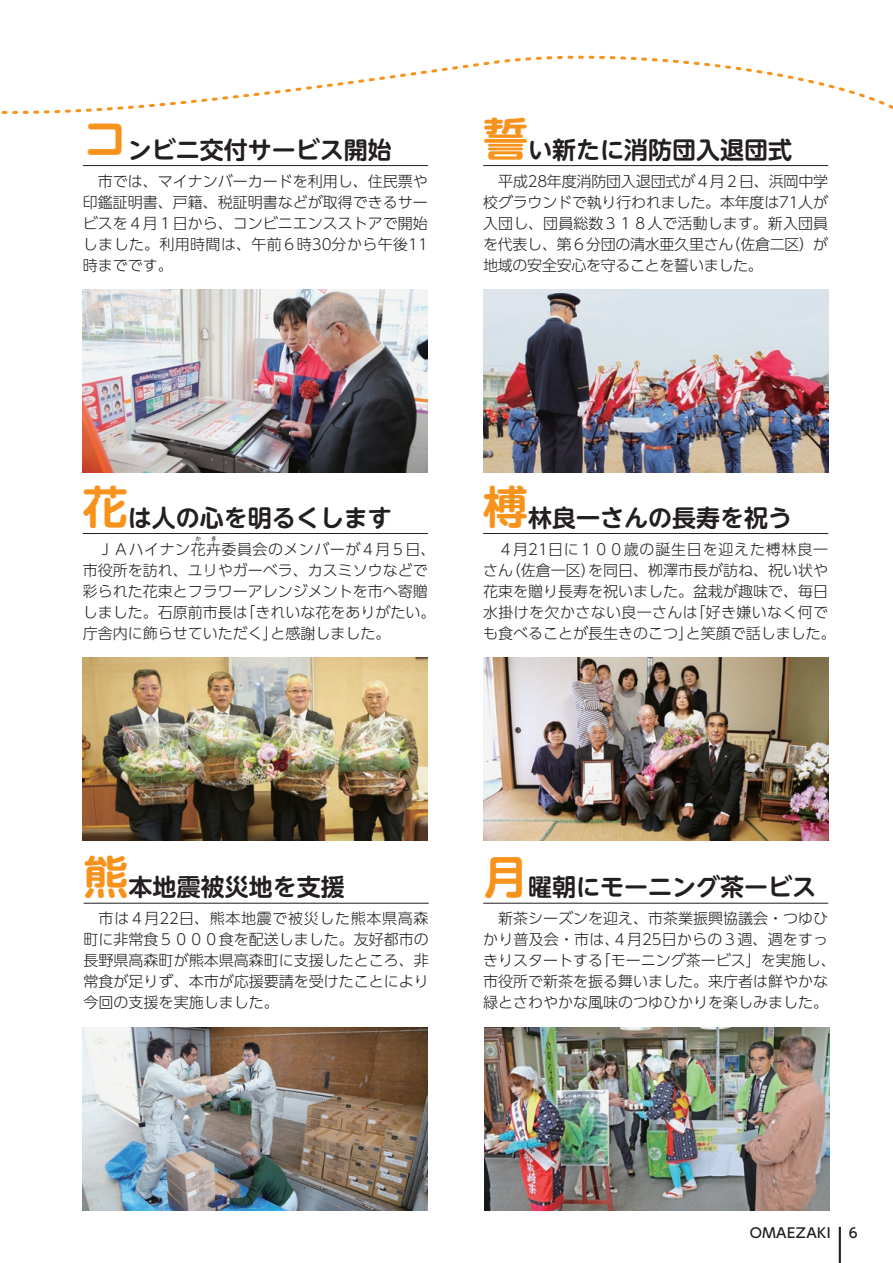
<style>
.page{position:relative;width:893px;height:1263px;background:#fff}
.page>*{position:absolute;margin:0;border:0;box-sizing:border-box;transform-origin:0 0}
.t1{font:700 24px "UD Shin M Go Pro De";color:#231f20}
.行政-本文{font:300 15px/21px "UD Shin Go Pro";color:#231f20;text-align:justify}
.行政-本文-2{font:300 15px/21px "UD Shin Go Pro";letter-spacing:-.02em;color:#231f20}
.行政-本文-3{font:300 15px/21px "UD Shin Go Pro";letter-spacing:.025em;color:#231f20}
.行政-本文-4{font:300 15px "UD Shin Go Pro";letter-spacing:.03em;color:#231f20}
.t2{font:500 13.5px "UD Shin Go Pro";letter-spacing:.035em;color:#231f20}
.行政-本文-5{font:300 6px "UD Shin Go Pro";color:#231f20}
.s1{font-size:45px;color:#f7931d}
</style>
<div class="page">
<hr style="left:83px;top:165px;width:345px;height:1px;background:#231f20">
<img style="left:83px;top:1027px;width:345px;height:183px">
<hr style="left:483px;top:165px;width:345px;height:1px;background:#231f20">
<img style="left:83px;top:289px;width:345px;height:183px">
<hr style="left:83px;top:533px;width:345px;height:1px;background:#231f20">
<hr style="left:483px;top:533px;width:345px;height:1px;background:#231f20">
<img style="left:483px;top:657px;width:345px;height:183px">
<hr style="left:84px;top:903px;width:345px;height:1px;background:#231f20">
<img style="left:484px;top:1027px;width:345px;height:183px">
<img style="left:483px;top:289px;width:345px;height:183px">
<hr style="left:483px;top:903px;width:345px;height:1px;background:#231f20">
<img style="left:83px;top:657px;width:345px;height:183px">
<hr style="left:839px;top:1227px;width:2px;height:36px;background:#231f20">
<svg style="left:1px;top:55px;width:892px;height:59px"></svg>
<p class="t1" style="left:83px;top:130px;width:310px"><span class="s1">コ</span>ンビニ交付サービス開始</p>
<p class="行政-本文" style="left:83px;top:170px;width:347px;text-indent:15px">市では、マイナンバーカードを利用し、住民票や印鑑証明書、戸籍、税証明書などが取得できるサービスを４月１日から、コンビニエンスストアで開始しました。利用時間は、午前６時30分から午後11時までです。</p>
<p class="t1" style="left:483px;top:130px;width:311px"><span class="s1">誓</span>い新たに消防団入退団式</p>
<p class="行政-本文" style="left:483px;top:170px;width:347px;text-align:right">平成28年度消防団入退団式が４月２日、浜岡中学校グラウンドで執り行われました。本年度は71人が入団し、団員総数３１８人で活動します。新入団員（佐倉二区）が</p>
<p class="行政-本文-2" style="left:483px;top:233px;width:281px">を代表し、第６分団の清水亜久里さん<br>地域の安全安心を守ることを誓いました。</p>
<p class="t1" style="left:83px;top:498px;width:310px"><span class="s1">花</span>は人の心を明るくします</p>
<p class="行政-本文-4" style="left:98px;top:537px;width:339px">ＪＡハイナン花卉委員会のメンバーが４月５日、</p>
<p class="行政-本文-5" style="left:195px;top:534px;width:7px">か</p>
<p class="行政-本文-5" style="left:211px;top:534px;width:7px">き</p>
<p class="行政-本文" style="left:83px;top:559px;width:346px">市役所を訪れ、ユリやガーベラ、カスミソウなどで</p>
<p class="行政-本文" style="left:83px;top:580px;width:346px">彩られた花束とフラワーアレンジメントを市へ寄贈</p>
<p class="行政-本文" style="left:240px;top:601px;width:196px">「きれいな花をありがたい。</p>
<p class="行政-本文" style="left:83px;top:601px;width:166px">しました。石原前市長は</p>
<p class="行政-本文" style="left:83px;top:622px;width:196px">庁舎内に飾らせていただく」</p>
<p class="行政-本文" style="left:270px;top:622px;width:121px">と感謝しました。</p>
<p class="t1" style="left:483px;top:498px;width:311px"><span class="s1">榑</span>林良一さんの長寿を祝う</p>
<p class="行政-本文" style="left:498px;top:538px;width:332px;text-align:right">４月21日に１００歳の誕生日を迎えた榑林良一を同日、栁澤市長が訪ね、祝い状や</p>
<p class="行政-本文" style="left:506px;top:559px;width:91px">（佐倉一区）</p>
<p class="行政-本文" style="left:483px;top:559px;width:31px">さん</p>
<p class="行政-本文" style="left:483px;top:580px;width:347px">花束を贈り長寿を祝いました。盆栽が趣味で、毎日</p>
<p class="行政-本文-3" style="left:690px;top:601px;width:139px">「好き嫌いなく何で</p>
<p class="行政-本文-3" style="left:686px;top:601px;width:152px;text-indent:-202px">水掛けを欠かさない良一さんは<br>と笑顔で話しました。</p>
<p class="行政-本文" style="left:483px;top:622px;width:211px">も食べることが長生きのこつ」</p>
<p class="t1" style="left:84px;top:868px;width:262px"><span class="s1">熊</span>本地震被災地を支援</p>
<p class="行政-本文" style="left:84px;top:908px;width:346px;text-indent:15px">市は４月22日、熊本地震で被災した熊本県高森町に非常食５０００食を配送しました。友好都市の長野県高森町が熊本県高森町に支援したところ、非常食が足りず、本市が応援要請を受けたことにより今回の支援を実施しました。</p>
<p class="t1" style="left:483px;top:868px;width:335px"><span class="s1">月</span>曜朝にモーニング茶ービス</p>
<p class="行政-本文" style="left:498px;top:908px;width:332px">新茶シーズンを迎え、市茶業振興協議会・つゆひ</p>
<p class="行政-本文" style="left:483px;top:929px;width:347px">かり普及会・市は４、月25日からの３週、週をすっ</p>
<p class="行政-本文" style="left:596px;top:950px;width:242px">「モーニング茶ービス」を実施し、</p>
<p class="行政-本文" style="left:483px;top:950px;width:347px;text-align:left">きりスタートする<br>市役所で新茶を振る舞いました。来庁者は鮮やかな緑とさわやかな風味のつゆひかりを楽しみました。</p>
<p class="t2" style="left:750px;top:1221px;width:83px">OMAEZAKI</p>
<p class="t2" style="left:849px;top:1221px;width:10px">6</p>
</div>
